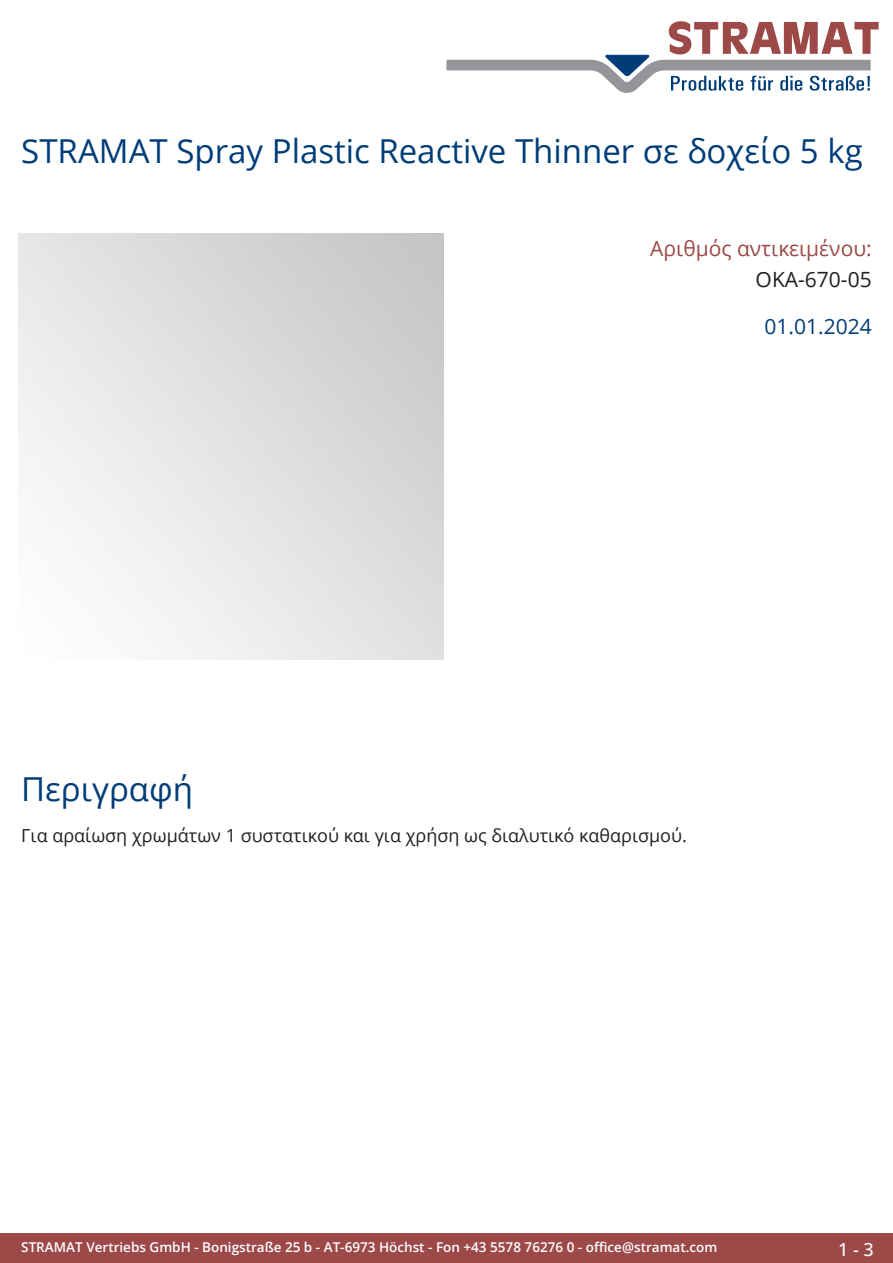
<style>
.page{position:relative;width:893px;height:1263px;background:#fff}
.page>*{position:absolute;margin:0;border:0;box-sizing:border-box;transform-origin:0 0}
.Produkttitel{font:33px "Open Sans";color:#003d78}
.TechDaten_Überschrif{font:21px "Open Sans";color:#9c4948}
.TechDaten_Inhalt{font:21px "Open Sans";color:#231f20}
.Erstellungsdatum{font:21px "Open Sans";color:#003d78}
.Beschreibung_Text{font:18px "Open Sans";color:#231f20}
.t1{font:500 18px "Open Sans";color:#fff}
.t2{font:600 13.5px "Open Sans";color:#fff}
</style>
<div class="page">
<div style="left:0;top:1233px;width:893px;height:30px;background:#9c4948"></div>
<svg style="left:446px;top:21px;width:433px;height:72px"></svg>
<p class="Produkttitel" style="left:21px;top:128px;width:843px">STRAMAT Spray Plastic Reactive Thinner σε δοχείο 5 kg</p>
<p class="TechDaten_Überschrif" style="left:650px;top:234px;width:223px">Αριθμός αντικειμένου:</p>
<p class="TechDaten_Inhalt" style="left:756px;top:265px;width:118px">OKA-670-05</p>
<p class="Erstellungsdatum" style="left:764px;top:312px;width:109px">01.01.2024</p>
<p class="Produkttitel" style="left:21px;top:766px;width:173px">Περιγραφή</p>
<p class="Beschreibung_Text" style="left:21px;top:823px;width:667px">Για αραίωση χρωμάτων 1 συστατικού και για χρήση ως διαλυτικό καθαρισμού.</p>
<p class="t2" style="left:21px;top:1238px;width:698px">STRAMAT Vertriebs GmbH - Bonigstraße 25 b - AT-6973 Höchst - Fon +43 5578 76276 0 - office@stramat.com</p>
<h3 class="t1" style="left:838px;top:1237px;width:37px">1 - 3</h3>
</div>
